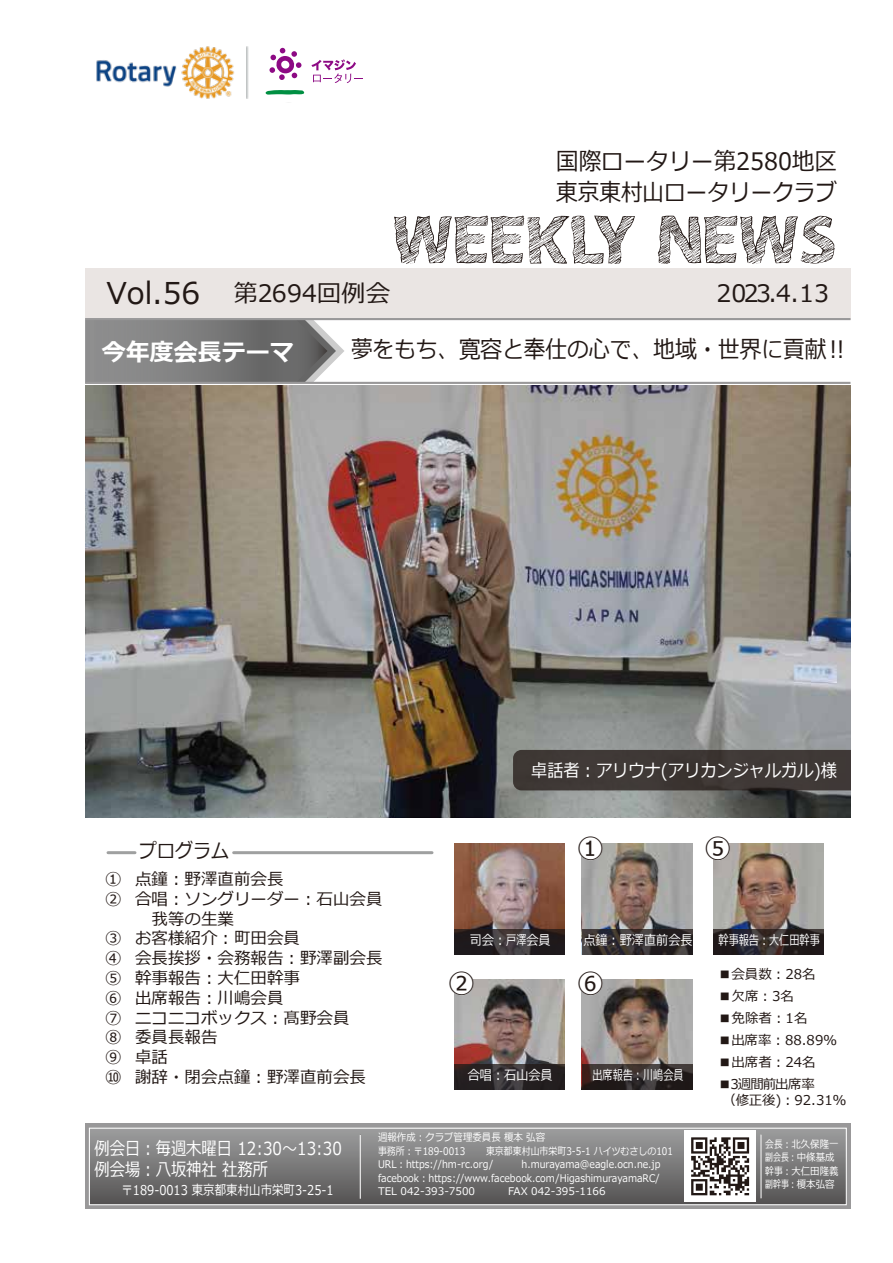
<style>
.page{position:relative;width:893px;height:1263px;background:#fff}
.page>*{position:absolute;margin:0;border:0;box-sizing:border-box;transform-origin:0 0}
.t1{font:30px "Meiryo";color:#221815}
.t2{font:27px "Meiryo";color:#221815}
.t3{font:24px "Meiryo";color:#221815;scale:.9 1}
.t4{font:24px "Meiryo";color:#221815}
.t5{font:24px "Meiryo";color:#221815;scale:.94 1}
.t6{font:700 24px "Meiryo";color:#fff}
.t7{font:19.95px "Meiryo";color:#221815;scale:.9 1}
.t8{font:18px/20.7px "Meiryo";color:#fff;scale:.85 1}
.t9{font:18px "Meiryo";color:#fff;scale:.9 1}
.t10{font:16.5px/19.8px "Meiryo";color:#221815}
.t11{font:13.5px "Meiryo";color:#221815}
.t12{font:13.5px "Meiryo";color:#fff;scale:.85 1}
.t13{font:13.5px "Meiryo";color:#fff;scale:.9 1}
.t14{font:13.5px/16.2px "Meiryo";letter-spacing:-.03em;color:#221815}
.t15{font:13.5px "Meiryo";color:#fff;scale:.75 1}
.t16{font:10.5px/13.5px "Meiryo";color:#fff;scale:.85 1}
.t17{font:10.5px "Meiryo";color:#fff;scale:.9 1}
.t18{font:10.5px/13.5px "Meiryo";color:#fff;scale:.83 1}
.t19{font:10.5px "Meiryo";color:#fff}
</style>
<div class="page">
<img style="left:454px;top:844px;width:111px;height:85px">
<img style="left:582px;top:844px;width:110px;height:85px">
<img style="left:713px;top:844px;width:110px;height:85px">
<img style="left:454px;top:979px;width:111px;height:85px">
<img style="left:582px;top:979px;width:110px;height:85px">
<img style="left:85px;top:385px;width:765px;height:432px">
<div style="left:513px;top:750px;width:337px;height:40px;background:#3f3936"></div>
<div style="left:85px;top:1124px;width:765px;height:85px;background:linear-gradient(to right,#999899,#999899)"></div>
<div style="left:89px;top:1128px;width:757px;height:77px;background:linear-gradient(to bottom,#9e9e9f,#545252)"></div>
<div style="left:89px;top:1128px;width:758px;height:77px;border:1px solid #fff"></div>
<hr style="left:760px;top:1134px;width:2px;height:64px;background:#fff">
<hr style="left:360px;top:1135px;width:1px;height:64px;background:#fff">
<div style="left:684px;top:1130px;width:72px;height:72px;background:#fff"></div>
<svg style="left:691px;top:1137px;width:58px;height:58px"></svg>
<svg style="left:454px;top:929px;width:111px;height:26px;background:#2c2627"></svg>
<svg style="left:582px;top:929px;width:111px;height:26px;background:#312b2c"></svg>
<svg style="left:713px;top:929px;width:111px;height:26px;background:#2a2325"></svg>
<svg style="left:454px;top:1064px;width:111px;height:26px;background:#2c2628"></svg>
<svg style="left:582px;top:1064px;width:111px;height:26px;background:#302827"></svg>
<svg style="left:581px;top:843px;width:22px;height:17px"></svg>
<svg style="left:581px;top:979px;width:22px;height:16px"></svg>
<svg style="left:454px;top:979px;width:20px;height:16px"></svg>
<svg style="left:713px;top:843px;width:17px;height:17px"></svg>
<hr style="left:108px;top:851px;width:27px;height:3px;background:#9fa0a0">
<hr style="left:234px;top:851px;width:198px;height:3px;background:#9fa0a0">
<svg style="left:85px;top:320px;width:259px;height:62px;background:#848484"></svg>
<div style="left:85px;top:268px;width:765px;height:51px;background:#eae5e3"></div>
<hr style="left:85px;top:382px;width:765px;height:2px;background:#999899">
<hr style="left:85px;top:318px;width:765px;height:2px;background:#999899">
<svg style="left:394px;top:216px;width:241px;height:48px"></svg>
<svg style="left:658px;top:216px;width:177px;height:48px"></svg>
<img style="left:96px;top:46px;width:153px;height:53px">
<svg style="left:269px;top:48px;width:33px;height:32px"></svg>
<svg style="left:266px;top:90px;width:38px;height:5px"></svg>
<svg style="left:311px;top:59px;width:52px;height:24px"></svg>
<h3 class="t5" style="left:556px;top:145px;width:300px">国際ロータリー第2580地区</h3>
<h3 class="t3" style="left:556px;top:176px;width:313px">東京東村山ロータリークラブ</h3>
<h1 class="t1" style="left:106px;top:273px;width:95px">Vol.56</h1>
<h3 class="t6" style="left:102px;top:336px;width:193px">今年度会長テーマ</h3>
<h3 class="t3" style="left:351px;top:333px;width:553px">夢をもち、寛容と奉仕の心で、地域・世界に貢献‼</h3>
<h3 class="t4" style="left:234px;top:276px;width:158px">第2694回例会</h3>
<h3 class="t4" style="left:716px;top:276px;width:114px">2023.4.13</h3>
<p class="t9" style="left:531px;top:758px;width:341px">卓話者︓アリウナ(アリカンジャルガル)様</p>
<p class="t10" style="left:105px;top:870px;width:18px">①<br>②</p>
<p class="t10" style="left:105px;top:929px;width:18px;text-align:justify">③<br>④<br>⑤<br>⑥<br>⑦<br>⑧<br>⑨ ⑩</p>
<p class="t7" style="left:139px;top:837px;width:101px">プログラム</p>
<h2 class="t2" style="left:705px;top:829px;width:28px">⑤</h2>
<h2 class="t2" style="left:577px;top:829px;width:28px">①</h2>
<p class="t10" style="left:135px;top:870px;width:249px">点鐘︓野澤直前会長<br>合唱︓ソングリーダー︓石山会員　我等の生業<br>お客様紹介︓町田会員<br>会長挨拶・会務報告︓野澤副会長幹事報告︓大仁田幹事<br>出席報告︓川嶋会員<br>ニコニコボックス︓髙野会員<br>委員長報告<br>卓話<br>謝辞・閉会点鐘︓野澤直前会長</p>
<p class="t13" style="left:470px;top:930px;width:91px">司会︓戸澤会員</p>
<p class="t13" style="left:583px;top:930px;width:123px">点鐘︓野澤直前会長</p>
<p class="t15" style="left:718px;top:930px;width:136px">幹事報告︓大仁田幹事</p>
<h2 class="t2" style="left:448px;top:964px;width:28px">②</h2>
<h2 class="t2" style="left:577px;top:964px;width:28px">⑥</h2>
<p class="t13" style="left:468px;top:1065px;width:96px">合唱︓石山会員</p>
<p class="t15" style="left:592px;top:1065px;width:123px">出席報告︓川嶋会員</p>
<p class="t11" style="left:718px;top:965px;width:99px">■会員数︓28名</p>
<p class="t11" style="left:718px;top:1009px;width:91px">■免除者︓1名</p>
<p class="t11" style="left:718px;top:987px;width:77px">■欠席︓3名</p>
<p class="t11" style="left:718px;top:1030px;width:120px">■出席率︓88.89％</p>
<p class="t14" style="left:722px;top:1076px;width:125px;text-indent:-4px">■3週間前出席率<br>（修正後)︓92.31％</p>
<p class="t11" style="left:718px;top:1052px;width:99px">■出席者︓24名</p>
<p class="t8" style="left:94px;top:1139px;width:293px">例会日︓毎週木曜日 12:30～13:30例会場︓八坂神社 社務所</p>
<p class="t12" style="left:122px;top:1181px;width:251px">〒189-0013 東京都東村山市栄町3-25-1</p>
<p class="t17" style="left:378px;top:1130px;width:187px">週報作成︓クラブ管理委員長 榎本 弘容</p>
<p class="t16" style="left:378px;top:1145px;width:333px">事務所︓〒189-0013<br>URL︓https://hm-rc.org/ facebook︓https://www.facebook.com/HigashimurayamaRC/</p>
<p class="t16" style="left:486px;top:1145px;width:221px">東京都東村山市栄町3-5-1 ハイツむさしの101</p>
<p class="t17" style="left:522px;top:1157px;width:156px">h.murayama@eagle.ocn.ne.jp</p>
<p class="t19" style="left:378px;top:1184px;width:99px">TEL 042-393-7500</p>
<p class="t19" style="left:508px;top:1184px;width:99px">FAX 042-395-1166</p>
<p class="t18" style="left:765px;top:1138px;width:90px">会長︓北久保隆一副会長︓中條基成幹事︓大仁田隆義副幹事︓榎本弘容</p>
</div>
